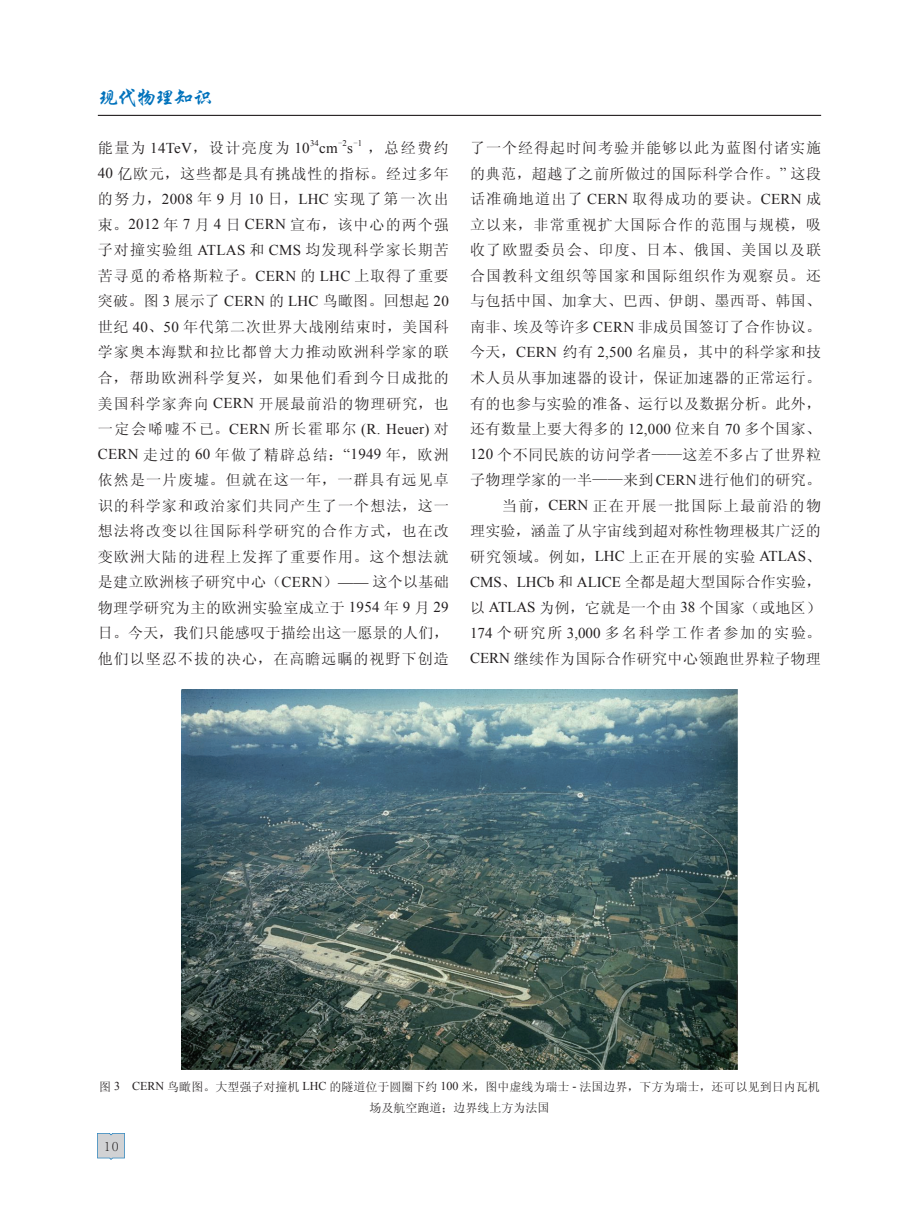
<style>
.page{position:relative;width:919px;height:1217px;background:#fff}
.page>*{position:absolute;margin:0;border:0;box-sizing:border-box;transform-origin:0 0}
.t1{font:21px "FZXKK GBK1 0";letter-spacing:-.1em;color:#0072bc}
.t2{font:15px/25.5px "Sim Sun";letter-spacing:.03em;color:#231f20;text-align:justify}
.t3{font:15px "Sim Sun";letter-spacing:.1em;color:#231f20}
.t4{font:15px "Times New Roman";color:#231f20}
.t5{font:300 15px "Adobe Song Std";color:#231f20}
.t6{font:12px/21px "Sim Sun";color:#231f20;text-align:center}
.t7{font:8.7px "Sim Sun";color:#231f20}
.t8{font:8.7px "Times New Roman";color:#231f20}
.s1{font-family:"Times New Roman"}
</style>
<div class="page">
<hr style="left:98px;top:115px;width:723px;height:1px;background:#231f20">
<img style="left:98px;top:1133px;width:27px;height:26px">
<img style="left:181px;top:689px;width:556px;height:380px">
<h1 class="t1" style="left:98px;top:87px;width:117px">现代物理知识</h1>
<p class="t3" style="left:98px;top:140px;width:213px">能量为 <span class="s1">14TeV</span>，设计亮度为 <span class="s1">10</span></p>
<p class="t8" style="left:310px;top:137px;width:10px">34</p>
<p class="t7" style="left:338px;top:139px;width:10px">-<span class="s1">2</span></p>
<p class="t7" style="left:353px;top:139px;width:10px">-<span class="s1">1</span></p>
<p class="t2" style="left:98px;top:135px;width:352px;text-indent:270px">，总经费约<span class="s1">40</span> 亿欧元，这些都是具有挑战性的指标。经过多年的努力，<span class="s1">2008</span> 年 <span class="s1">9</span> 月 <span class="s1">10</span> 日，<span class="s1">LHC</span> 实现了第一次出束。<span class="s1">2012</span> 年 <span class="s1">7</span> 月 <span class="s1">4</span> 日 <span class="s1">CERN</span> 宣布，该中心的两个强子对撞实验组 <span class="s1">ATLAS</span> 和 <span class="s1">CMS</span> 均发现科学家长期苦苦寻觅的希格斯粒子。<span class="s1">CERN</span> 的 <span class="s1">LHC</span> 上取得了重要突破。图 <span class="s1">3</span> 展示了 <span class="s1">CERN</span> 的 <span class="s1">LHC</span> 鸟瞰图。回想起 <span class="s1">20</span>世纪 <span class="s1">40</span>、<span class="s1">50</span> 年代第二次世界大战刚结束时，美国科学家奥本海默和拉比都曾大力推动欧洲科学家的联合，帮助欧洲科学复兴，如果他们看到今日成批的美国科学家奔向 <span class="s1">CERN</span> 开展最前沿的物理研究，也一定会唏嘘不已。<span class="s1">CERN</span> 所长霍耶尔 <span class="s1">(R. Heuer)</span> 对<span class="s1">CERN</span> 走过的 <span class="s1">60</span> 年做了精辟总结：<span class="s1">“1949</span> 年，欧洲依然是一片废墟。但就在这一年，一群具有远见卓识的科学家和政治家们共同产生了一个想法，这一想法将改变以往国际科学研究的合作方式，也在改变欧洲大陆的进程上发挥了重要作用。这个想法就是建立欧洲核子研究中心（<span class="s1">CERN</span>）<span class="s1">——</span> 这个以基础物理学研究为主的欧洲实验室成立于 <span class="s1">1954</span> 年 <span class="s1">9</span> 月 <span class="s1">29</span>日。今天，我们只能感叹于描绘出这一愿景的人们，他们以坚忍不拔的决心，在高瞻远瞩的视野下创造</p>
<p class="t2" style="left:470px;top:135px;width:352px;text-align:right">了一个经得起时间考验并能够以此为蓝图付诸实施的典范，超越了之前所做过的国际科学合作。<span class="s1">”</span> 这段话准确地道出了 <span class="s1">CERN</span> 取得成功的要诀。<span class="s1">CERN</span> 成立以来，非常重视扩大国际合作的范围与规模，吸收了欧盟委员会、印度、日本、俄国、美国以及联合国教科文组织等国家和国际组织作为观察员。还与包括中国、加拿大、巴西、伊朗、墨西哥、韩国、南非、埃及等许多 <span class="s1">CERN</span> 非成员国签订了合作协议。今天，<span class="s1">CERN</span> 约有 <span class="s1">2,500</span> 名雇员，其中的科学家和技术人员从事加速器的设计，保证加速器的正常运行。有的也参与实验的准备、运行以及数据分析。此外，还有数量上要大得多的 <span class="s1">12,000</span> 位来自 <span class="s1">70</span> 多个国家、<br><span class="s1">120</span> 个不同民族的访问学者——这差不多占了世界粒子物理学家的一半——来到<span class="s1">CERN</span>进行他们的研究。当前，<span class="s1">CERN</span> 正在开展一批国际上最前沿的物<br>理实验，涵盖了从宇宙线到超对称性物理极其广泛的研究领域。例如，<span class="s1">LHC</span> 上正在开展的实验 <span class="s1">ATLAS</span>、<br><span class="s1">CMS</span>、<span class="s1">LHCb</span> 和 <span class="s1">ALICE</span> 全都是超大型国际合作实验，以 <span class="s1">ATLAS</span> 为例，它就是一个由 <span class="s1">38</span> 个国家（或地区）<br><span class="s1">174</span> 个研究所 <span class="s1">3,000</span> 多名科学工作者参加的实验。<br><span class="s1">CERN</span> 继续作为国际合作研究中心领跑世界粒子物理</p>
<p class="t4" style="left:319px;top:138px;width:20px">cm</p>
<p class="t4" style="left:347px;top:138px;width:7px">s</p>
<p class="t6" style="left:99px;top:1075px;width:722px">图 <span class="s1">3 CERN</span> 鸟瞰图。大型强子对撞机 <span class="s1">LHC</span> 的隧道位于圆圈下约 <span class="s1">100</span> 米，图中虚线为瑞士 <span class="s1">-</span> 法国边界，下方为瑞士，还可以见到日内瓦机场及航空跑道；边界线上方为法国</p>
<p class="t5" style="left:104px;top:1136px;width:16px">10</p>
</div>
